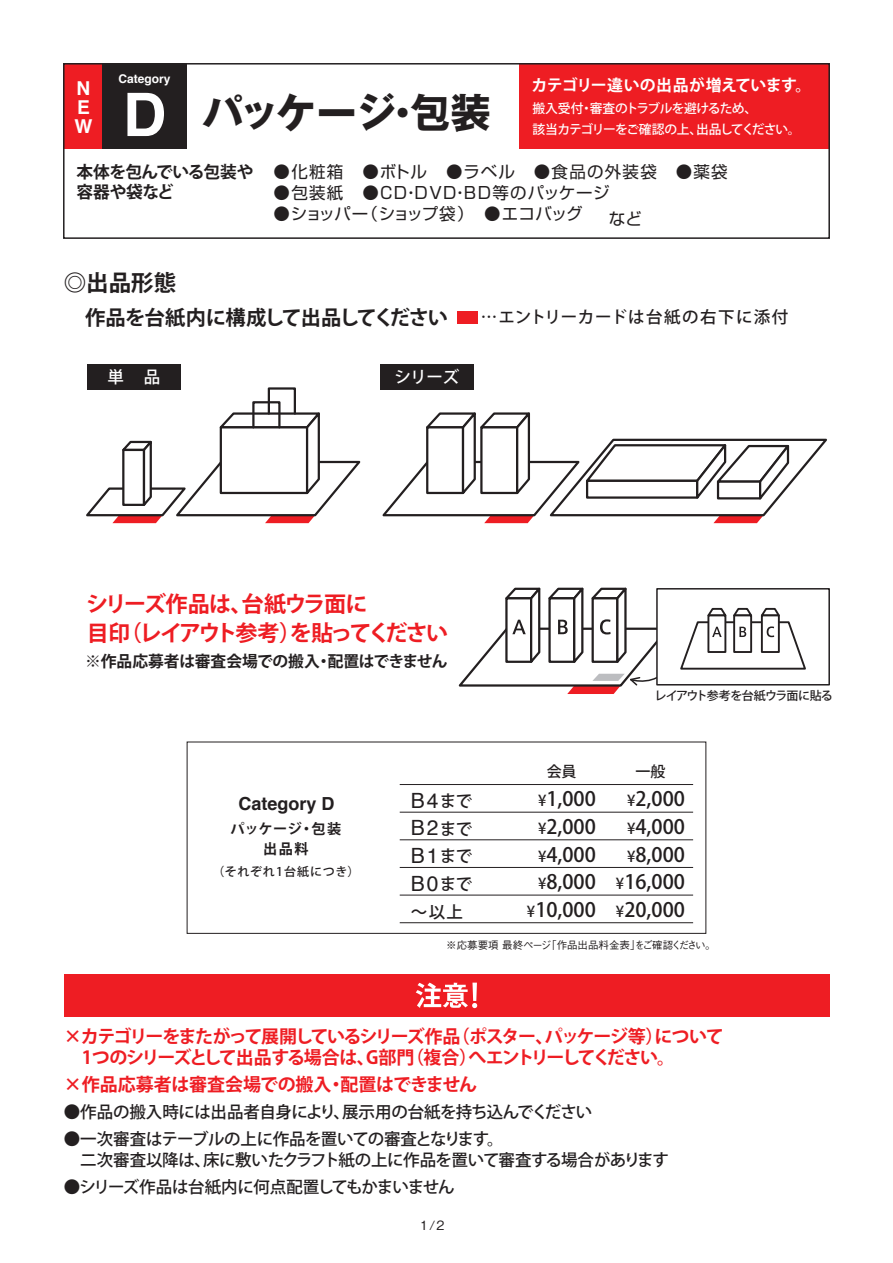
<style>
.page{position:relative;width:893px;height:1263px;background:#fff}
.page>*{position:absolute;margin:0;border:0;box-sizing:border-box;transform-origin:0 0}
.t1{font:700 60px "Helvetica";color:#fff}
.t2{font:700 40.5px "Gothic MB101 Pro";letter-spacing:-.03em;color:#231f20}
.t3{font:700 22.5px "Koz Go Pro";color:#231f20}
.t4{font:700 22.05px/28.3px "Koz Go Pro";letter-spacing:-.08em;color:#ee1d23}
.t5{font:21px/27.6px "Helvetica";letter-spacing:.1em;color:#231f20;text-align:justify}
.t6{font:700 20.25px "Koz Go Pro";letter-spacing:-.04em;color:#231f20}
.t7{font:500 19.8px/27.6px "Koz Go Pro";color:#231f20;text-align:center}
.t8{font:700 19.2px/19.2px "Helvetica";color:#fff}
.t9{font:700 18px/21px "Koz Go Pro";letter-spacing:-.07em;color:#ee1d23}
.t10{font:700 18px "Koz Go Pro";letter-spacing:-.015em;color:#ee1d23}
.t11{font:700 18px "Helvetica";color:#231f20}
.t12{font:700 16.8px/20.1px "Koz Go Pro";letter-spacing:-.02em;color:#231f20}
.t13{font:500 16.5px/21px "Koz Go Pro";letter-spacing:-.02em;color:#231f20}
.t14{font:16.5px "Shin Go Pro";letter-spacing:.065em;color:#231f20}
.t15{font:500 16.5px "Koz Go Pro";letter-spacing:-.06em;color:#231f20}
.t16{font:16.5px "Shin Go Pro";letter-spacing:-.065em;color:#231f20}
.t17{font:500 16.5px "Koz Go Pro";letter-spacing:.06em;color:#231f20}
.t18{font:500 16.5px "Koz Go Pro";color:#fff}
.t19{font:700 15.9px "Koz Go Pro";letter-spacing:-.035em;color:#fff}
.t20{font:700 15.75px "Koz Go Pro";letter-spacing:-.015em;color:#231f20}
.t21{font:500 15px "Koz Go Pro";color:#231f20}
.t22{font:700 14.1px "Koz Go Pro";letter-spacing:.04em;color:#231f20}
.t23{font:500 12.75px/21.3px "Koz Go Pro";letter-spacing:-.05em;color:#fff}
.t24{font:500 12.75px "Gothic BBB Pro";color:#231f20}
.t25{font:500 12px "Koz Go Pro";letter-spacing:-.07em;color:#231f20}
.t26{font:500 12px "Koz Go Pro";letter-spacing:.08em;color:#231f20}
.t27{font:700 12px "Helvetica";color:#fff}
.t28{font:500 10.5px "Gothic BBB Pro";letter-spacing:-.01em;color:#231f20}
.s1{font-family:"Koz Go Pro";font-weight:500;font-size:16.5px}
.s2{font-size:15px}
</style>
<div class="page">
<div style="left:519px;top:64px;width:310px;height:85px;background:#ee1d23"></div>
<div style="left:64px;top:64px;width:123px;height:85px;background:#231f20"></div>
<div style="left:64px;top:64px;width:38px;height:85px;background:#ee1d23"></div>
<div style="left:63px;top:63px;width:767px;height:176px;border:2px solid #231f20"></div>
<div style="left:656px;top:588px;width:174px;height:97px;background:#fff;border:2px solid #231f20"></div>
<svg style="left:458px;top:587px;width:350px;height:107px"></svg>
<div style="left:64px;top:974px;width:765px;height:43px;background:#ee1d23"></div>
<svg style="left:416px;top:982px;width:61px;height:26px"></svg>
<div style="left:87px;top:364px;width:94px;height:25px;background:#231f20"></div>
<div style="left:380px;top:364px;width:94px;height:25px;background:#231f20"></div>
<div style="left:457px;top:311px;width:20px;height:12px;background:#ee1d23"></div>
<hr style="left:400px;top:784px;width:293px;height:1px;background:#231f20">
<hr style="left:400px;top:812px;width:293px;height:1px;background:#231f20">
<hr style="left:400px;top:839px;width:293px;height:1px;background:#231f20">
<hr style="left:400px;top:867px;width:293px;height:1px;background:#231f20">
<hr style="left:400px;top:895px;width:293px;height:1px;background:#231f20">
<hr style="left:400px;top:922px;width:293px;height:1px;background:#231f20">
<div style="left:187px;top:742px;width:519px;height:192px;border:1px solid #231f20"></div>
<svg style="left:382px;top:412px;width:445px;height:111px"></svg>
<svg style="left:86px;top:410px;width:275px;height:113px"></svg>
<div style="left:252px;top:401px;width:29px;height:27px;border:2px solid #231f20"></div>
<div style="left:268px;top:387px;width:28px;height:28px;border:2px solid #231f20"></div>
<p class="t27" style="left:119px;top:69px;width:54px">Category</p>
<p class="t8" style="left:75px;top:79px;width:20px">N<br>E<br>W</p>
<h1 class="t1" style="left:123px;top:66px;width:45px">D</h1>
<h2 class="t2" style="left:202px;top:79px;width:290px">パッケージ・包装</h2>
<p class="t19" style="left:532px;top:75px;width:281px">カテゴリー違いの出品が増えています。</p>
<p class="t23" style="left:532px;top:98px;width:270px">搬入受付・審査のトラブルを避けるため、<br>該当カテゴリーをご確認の上、出品してください。</p>
<p class="t12" style="left:77px;top:163px;width:178px">本体を包んでいる包装や容器や袋など</p>
<h3 class="t3" style="left:64px;top:268px;width:114px">◎出品形態</h3>
<p class="t14" style="left:274px;top:158px;width:456px">●化粧箱　●ボトル　●ラベル　●食品の外装袋　●薬袋</p>
<p class="t14" style="left:274px;top:179px;width:338px">●包装紙　●CD・DVD・BD等のパッケージ</p>
<p class="t16" style="left:274px;top:200px;width:310px">●ショッパー（ショップ袋）　●エコバッグ</p>
<p class="t14" style="left:609px;top:206px;width:35px">など</p>
<p class="t6" style="left:85px;top:304px;width:364px">作品を台紙内に構成して出品してください</p>
<p class="t18" style="left:108px;top:366px;width:54px">単　品</p>
<p class="t18" style="left:394px;top:366px;width:66px">シリーズ</p>
<p class="t17" style="left:481px;top:306px;width:309px">…エントリーカードは台紙の右下に添付</p>
<h3 class="t4" style="left:86px;top:591px;width:364px">シリーズ作品は、台紙ウラ面に<br>目印（レイアウト参考）を貼ってください</h3>
<p class="t20" style="left:85px;top:651px;width:364px">※作品応募者は審査会場での搬入・配置はできません</p>
<p class="t11" style="left:239px;top:789px;width:98px">Category D</p>
<p class="t22" style="left:263px;top:840px;width:47px">出品料</p>
<p class="t22" style="left:231px;top:819px;width:112px">パッケージ・包装</p>
<p class="t26" style="left:212px;top:864px;width:149px">（それぞれ1台紙につき）</p>
<p class="t5" style="left:411px;top:787px;width:63px">B4<span class="s1">まで</span>B2<span class="s1">まで</span>B1<span class="s1">まで</span>B0<span class="s1">まで</span></p>
<p class="t13" style="left:411px;top:902px;width:54px">～以上</p>
<p class="t25" style="left:654px;top:688px;width:180px">レイアウト参考を台紙ウラ面に貼る</p>
<p class="t21" style="left:547px;top:762px;width:31px">会員</p>
<p class="t21" style="left:635px;top:762px;width:31px">一般</p>
<p class="t7" style="left:527px;top:786px;width:70px"><span class="s2">¥</span>1,000 <span class="s2">¥</span>2,000 <span class="s2">¥</span>4,000 <span class="s2">¥</span>8,000 <span class="s2">¥</span>10,000</p>
<p class="t7" style="left:616px;top:786px;width:70px"><span class="s2">¥</span>2,000 <span class="s2">¥</span>4,000 <span class="s2">¥</span>8,000 <span class="s2">¥</span>16,000 <span class="s2">¥</span>20,000</p>
<p class="t28" style="left:446px;top:937px;width:271px">※応募要項 最終ページ「作品出品料金表」をご確認ください。</p>
<p class="t9" style="left:64px;top:1027px;width:662px">×カテゴリーをまたがって展開しているシリーズ作品（ポスター、パッケージ等）について　1つのシリーズとして出品する場合は、G部門（複合）へエントリーしてください。</p>
<p class="t10" style="left:64px;top:1073px;width:415px">×作品応募者は審査会場での搬入・配置はできません</p>
<p class="t13" style="left:64px;top:1102px;width:530px">●作品の搬入時には出品者自身により、展示用の台紙を持ち込んでください</p>
<p class="t13" style="left:64px;top:1129px;width:607px">●一次審査はテーブルの上に作品を置いての審査となります。<br>　二次審査以降は、床に敷いたクラフト紙の上に作品を置いて審査する場合があります</p>
<p class="t15" style="left:64px;top:1176px;width:392px">●シリーズ作品は台紙内に何点配置してもかまいません</p>
<p class="t24" style="left:420px;top:1214px;width:26px">1/2</p>
</div>
